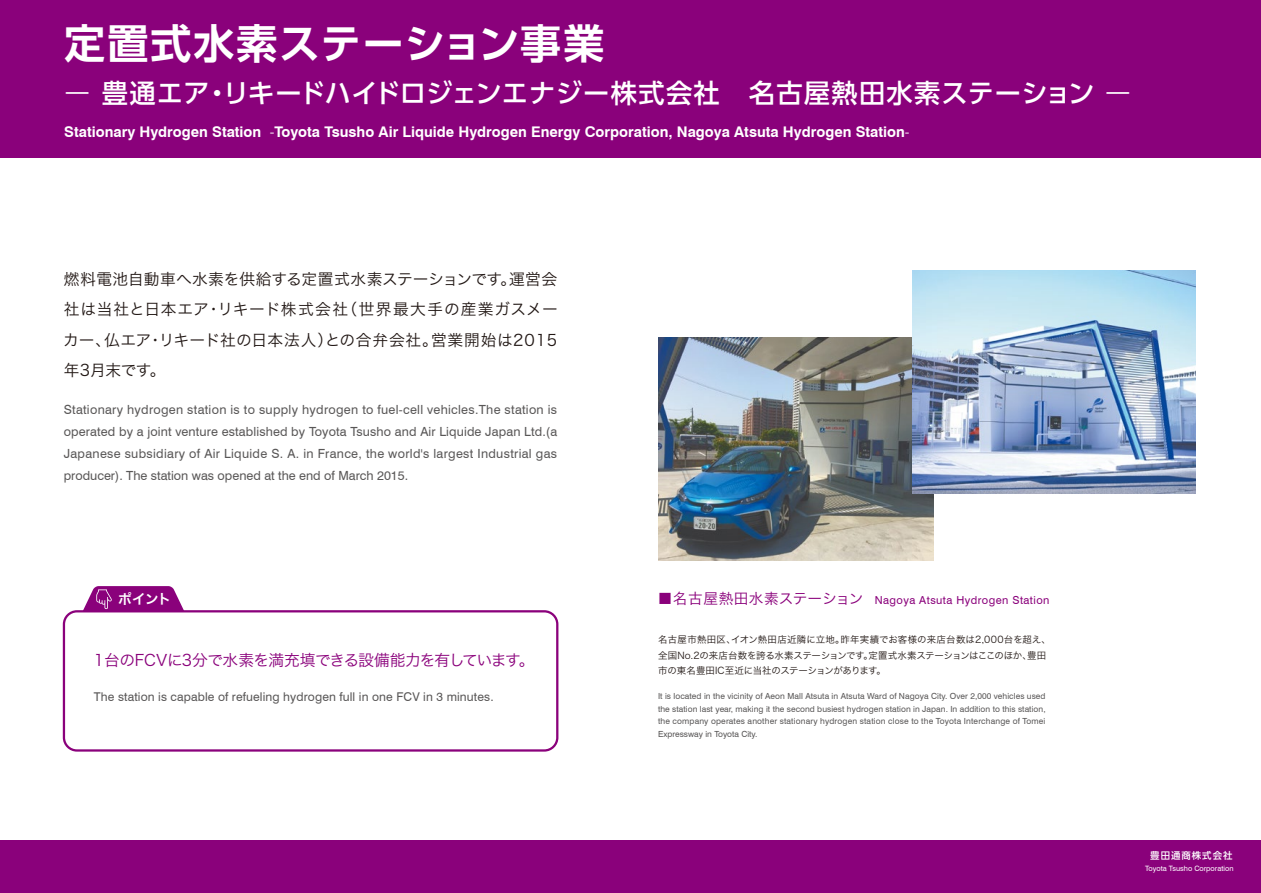
<style>
.page{position:relative;width:1261px;height:893px;background:#fff}
.page>*{position:absolute;margin:0;border:0;box-sizing:border-box;transform-origin:0 0}
.t1{font:700 40.95px "UD Shin Go Pro De";letter-spacing:.035em;color:#fff}
.t2{font:500 26.25px "UD Shin Go Pro";letter-spacing:.025em;color:#fff}
.t3{font:15.75px/30.5px "Hira Kaku Std W3";letter-spacing:.025em;color:#221815;text-align:justify}
.t4{font:15.75px "Hira Kaku Std W3";letter-spacing:-.04em;color:#8a017b}
.t5{font:700 14.7px "Swiss 721 BT";color:#fff}
.t6{font:13.65px "Hira Kaku Std W6";color:#fff}
.t7{font:12.6px/22px "Swiss 721 BT";color:#595757;text-align:justify}
.t8{font:12.15px "Swiss 721 BT";letter-spacing:.01em;color:#595757}
.t9{font:10.95px "Swiss 721 BT";letter-spacing:.04em;color:#8a017b}
.t10{font:9.45px/15.8px "Hira Kaku Std W3";letter-spacing:-.01em;color:#221815}
.t11{font:500 9.45px "UD Shin Go Pro";letter-spacing:.1em;color:#fff}
.t12{font:8.4px/12.6px "Swiss 721 BT";letter-spacing:.01em;color:#595757;text-align:justify}
.t13{font:7.35px "Swiss 721 BT";color:#fff}
.s1{font-weight:300}
.s2{font-family:"Hira Kaku Std W3";font-size:14.7px}
</style>
<div class="page">
<div style="left:0;top:841px;width:1260px;height:52px;background:#8a017b"></div>
<div style="left:0;top:0;width:1260px;height:157px;background:#8a017b"></div>
<img style="left:658px;top:337px;width:275px;height:224px">
<div style="left:63px;top:610px;width:495px;height:142px;border:2px solid #8a017b;border-radius:13px"></div>
<svg style="left:82px;top:586px;width:103px;height:27px;background:#9d2b90"></svg>
<img style="left:912px;top:270px;width:283px;height:223px">
<h1 class="t1" style="left:64px;top:10px;width:541px">定置式水素ステーション事業</h1>
<h2 class="t2" style="left:64px;top:72px;width:1068px"><span class="s1">ー</span> 豊通エア・リキードハイドロジェンエナジー株式会社　名古屋熱田水素ステーション<span class="s1">ー</span></h2>
<h3 class="t5" style="left:64px;top:123px;width:846px">Stationary Hydrogen Station <span class="s1">-</span>Toyota Tsusho Air Liquide Hydrogen Energy Corporation, Nagoya Atsuta Hydrogen Station<span class="s1">-</span></h3>
<h3 class="t3" style="left:63px;top:264px;width:496px">燃料電池自動車へ水素を供給する定置式水素ステーションです。運営会社は当社と日本エア・リキード株式会社（世界最大手の産業ガスメーカー、仏エア・リキード社の日本法人）との合弁会社。営業開始は2015年3月末です。</h3>
<p class="t7" style="left:64px;top:398px;width:495px">Stationary hydrogen station is to supply hydrogen to fuel-cell vehicles.The station is operated by a joint venture established by Toyota Tsusho and Air Liquide Japan Ltd.(a Japanese subsidiary of Air Liquide S. A. in France, the world's largest Industrial gas producer). The station was opened at the end of March 2015.</p>
<h3 class="t6" style="left:118px;top:589px;width:54px">ポイント</h3>
<h3 class="t4" style="left:94px;top:648px;width:442px">1台のFCVに3分で水素を満充填できる設備能力を有しています。</h3>
<h3 class="t8" style="left:94px;top:689px;width:401px">The station is capable of refueling hydrogen full in one FCV in 3 minutes.</h3>
<h3 class="t9" style="left:658px;top:593px;width:393px"><span class="s2">■名古屋熱田水素ステーション</span> Nagoya Atsuta Hydrogen Station</h3>
<p class="t10" style="left:658px;top:631px;width:394px">名古屋市熱田区、イオン熱田店近隣に立地。昨年実績でお客様の来店台数は2,000台を超え、全国No.2の来店台数を誇る水素ステーションです。定置式水素ステーションはここのほか、豊田市の東名豊田IC至近に当社のステーションがあります。</p>
<p class="t12" style="left:658px;top:690px;width:389px">It is located in the vicinity of Aeon Mall Atsuta in Atsuta Ward of Nagoya City. Over 2,000 vehicles used the station last year, making it the second busiest hydrogen station in Japan. In addition to this station, the company operates another stationary hydrogen station close to the Toyota Interchange of Tomei Expressway in Toyota City.</p>
<p class="t11" style="left:1150px;top:847px;width:84px">豊田通商株式会社</p>
<p class="t13" style="left:1145px;top:864px;width:90px">Toyota Tsusho Corporation</p>
</div>
